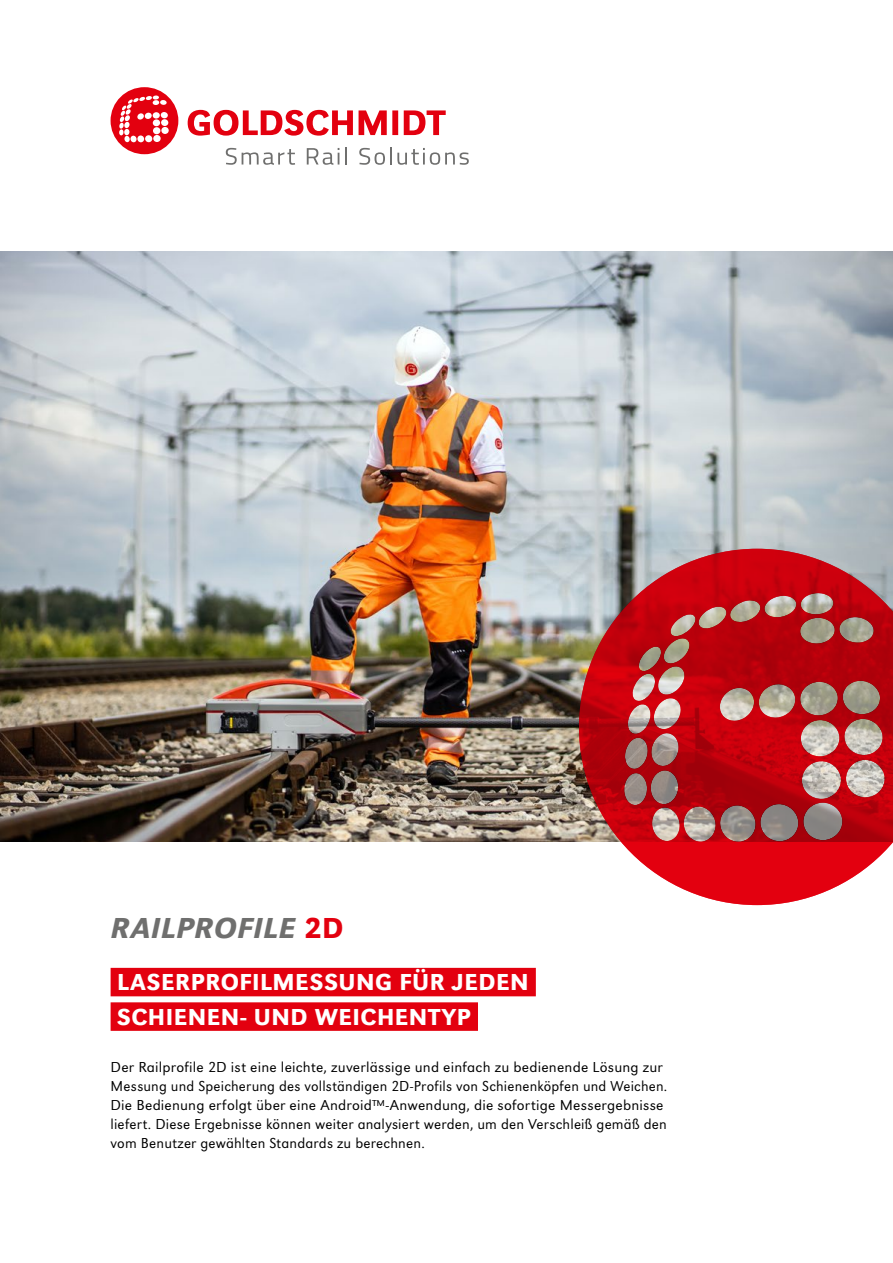
<style>
.page{position:relative;width:893px;height:1263px;background:#fff}
.page>*{position:absolute;margin:0;border:0;box-sizing:border-box;transform-origin:0 0}
.t1{font:30px "URW Grotesk Med Ita";letter-spacing:.02em;color:#6f6f6e}
.t2{font:500 24px/34.5px "URW Grotesk";letter-spacing:.02em;color:#fff}
.t3{font:300 15px/19.2px "URW Grotesk";letter-spacing:.015em;color:#000}
.s1{font-family:"URW Grotesk";font-weight:500;color:#e3000f}
</style>
<div class="page">
<img style="left:0;top:252px;width:893px;height:590px">
<div style="left:111px;top:968px;width:425px;height:28px;background:#e3000f"></div>
<div style="left:111px;top:1002px;width:367px;height:29px;background:#e3000f"></div>
<svg style="left:579px;top:549px;width:314px;height:356px;background:#c04348"></svg>
<svg style="left:111px;top:87px;width:67px;height:67px"></svg>
<svg style="left:188px;top:110px;width:258px;height:26px"></svg>
<svg style="left:226px;top:148px;width:69px;height:17px"></svg>
<svg style="left:307px;top:148px;width:32px;height:17px"></svg>
<svg style="left:345px;top:148px;width:2px;height:17px"></svg>
<svg style="left:359px;top:148px;width:110px;height:17px"></svg>
<h1 class="t1" style="left:111px;top:910px;width:235px">RAILPROFILE <span class="s1">2D</span></h1>
<h2 class="t2" style="left:117px;top:965px;width:413px">LASERPROFILMESSUNG FÜR JEDEN<br>SCHIENEN- UND WEICHENTYP</h2>
<p class="t3" style="left:111px;top:1057px;width:558px">Der Railprofile 2D ist eine leichte, zuverlässige und einfach zu bedienende Lösung zur Messung und Speicherung des vollständigen 2D-Profils von Schienenköpfen und Weichen.<br>Die Bedienung erfolgt über eine Android™-Anwendung, die sofortige Messergebnisse liefert. Diese Ergebnisse können weiter analysiert werden, um den Verschleiß gemäß den vom Benutzer gewählten Standards zu berechnen.</p>
</div>
